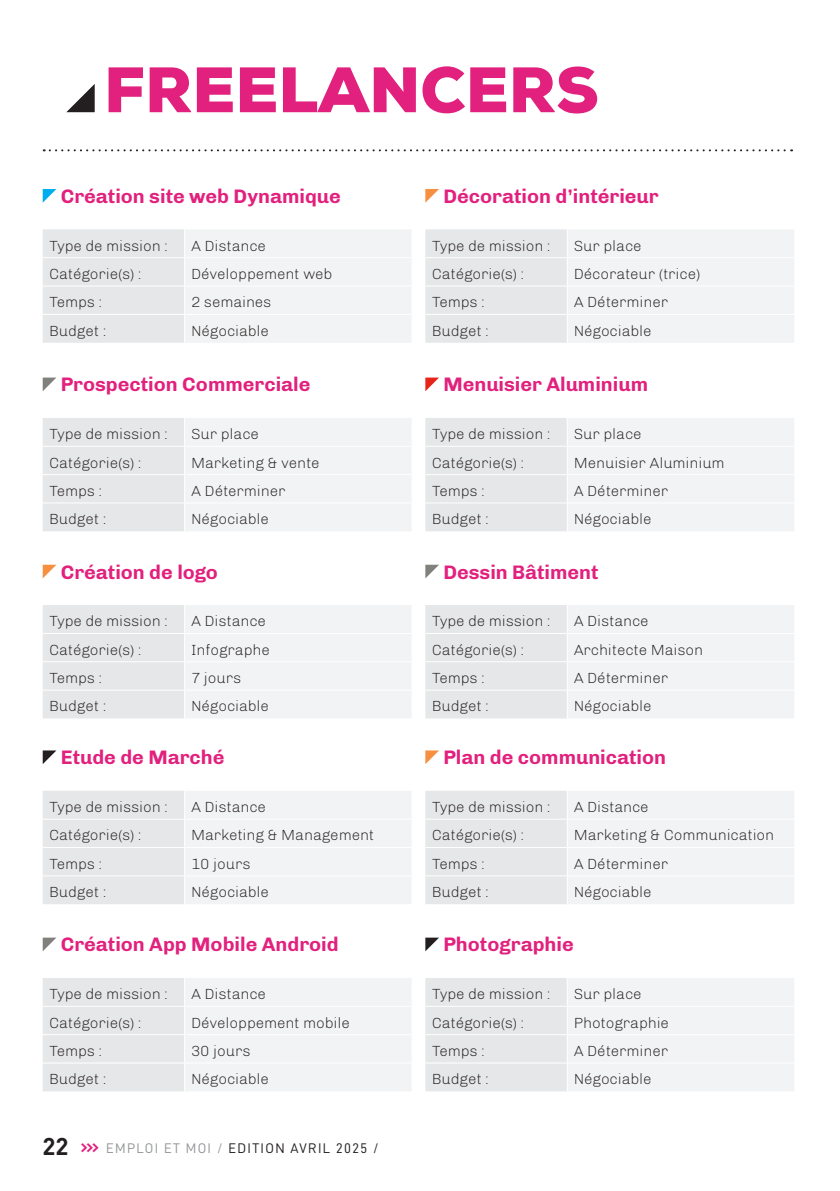
<style>
.page{position:relative;width:840px;height:1191px;background:#fff}
.page>*{position:absolute;margin:0;border:0;box-sizing:border-box;transform-origin:0 0}
.t1{font:900 64px "Nexa";color:#e2207d}
.t2{font:700 20px "Chivo";color:#e2207d}
.t3{font:300 15px "Chivo";color:#231f20}
.t4{font:14px "D DIN";letter-spacing:.1em;color:#231f20}
.s1{font-family:"DIN";font-weight:700;font-size:24px}
.s2{font-family:"Nexa";font-weight:700;font-size:20px;color:#e2207d}
.s3{color:#939598}
</style>
<div class="page">
<svg style="left:66px;top:84px;width:29px;height:28px"></svg>
<svg style="left:44px;top:149px;width:747px;height:2px"></svg>
<svg style="left:43px;top:229px;width:368px;height:114px"></svg>
<svg style="left:43px;top:189px;width:13px;height:14px"></svg>
<svg style="left:425px;top:189px;width:14px;height:14px"></svg>
<svg style="left:425px;top:229px;width:368px;height:114px"></svg>
<svg style="left:43px;top:418px;width:368px;height:113px"></svg>
<svg style="left:43px;top:377px;width:13px;height:14px"></svg>
<svg style="left:425px;top:377px;width:14px;height:14px"></svg>
<svg style="left:425px;top:418px;width:368px;height:113px"></svg>
<svg style="left:43px;top:605px;width:368px;height:113px"></svg>
<svg style="left:43px;top:565px;width:13px;height:13px"></svg>
<svg style="left:425px;top:565px;width:14px;height:13px"></svg>
<svg style="left:425px;top:605px;width:368px;height:113px"></svg>
<svg style="left:43px;top:791px;width:368px;height:113px"></svg>
<svg style="left:43px;top:750px;width:13px;height:14px"></svg>
<svg style="left:425px;top:750px;width:14px;height:14px"></svg>
<svg style="left:425px;top:791px;width:368px;height:113px"></svg>
<svg style="left:43px;top:978px;width:368px;height:113px"></svg>
<svg style="left:43px;top:937px;width:13px;height:14px"></svg>
<svg style="left:425px;top:937px;width:14px;height:14px"></svg>
<svg style="left:425px;top:978px;width:368px;height:113px"></svg>
<h1 class="t1" style="left:104px;top:49px;width:496px">FREELANCERS</h1>
<h2 class="t2" style="left:61px;top:184px;width:281px">Création site web Dynamique</h2>
<p class="t3" style="left:49px;top:237px;width:120px">Type de mission :</p>
<p class="t3" style="left:191px;top:237px;width:76px">A Distance</p>
<p class="t3" style="left:49px;top:265px;width:94px">Catégorie(s) :</p>
<p class="t3" style="left:191px;top:265px;width:143px">Développement web</p>
<p class="t3" style="left:49px;top:293px;width:54px">Temps :</p>
<p class="t3" style="left:191px;top:293px;width:82px">2 semaines</p>
<p class="t3" style="left:49px;top:322px;width:58px">Budget :</p>
<p class="t3" style="left:191px;top:322px;width:79px">Négociable</p>
<h2 class="t2" style="left:61px;top:373px;width:251px">Prospection Commerciale</h2>
<p class="t3" style="left:49px;top:425px;width:120px">Type de mission :</p>
<p class="t3" style="left:191px;top:425px;width:69px">Sur place</p>
<p class="t3" style="left:49px;top:454px;width:94px">Catégorie(s) :</p>
<p class="t3" style="left:191px;top:454px;width:130px">Marketing &amp; vente</p>
<p class="t3" style="left:49px;top:482px;width:54px">Temps :</p>
<p class="t3" style="left:191px;top:482px;width:96px">A Déterminer</p>
<p class="t3" style="left:49px;top:510px;width:58px">Budget :</p>
<p class="t3" style="left:191px;top:510px;width:79px">Négociable</p>
<h2 class="t2" style="left:61px;top:560px;width:159px">Création de logo</h2>
<p class="t3" style="left:49px;top:612px;width:120px">Type de mission :</p>
<p class="t3" style="left:191px;top:612px;width:76px">A Distance</p>
<p class="t3" style="left:49px;top:641px;width:94px">Catégorie(s) :</p>
<p class="t3" style="left:191px;top:641px;width:80px">Infographe</p>
<p class="t3" style="left:49px;top:669px;width:54px">Temps :</p>
<p class="t3" style="left:191px;top:669px;width:52px">7 jours</p>
<p class="t3" style="left:49px;top:697px;width:58px">Budget :</p>
<p class="t3" style="left:191px;top:697px;width:79px">Négociable</p>
<h2 class="t2" style="left:61px;top:745px;width:165px">Etude de Marché</h2>
<p class="t3" style="left:49px;top:798px;width:120px">Type de mission :</p>
<p class="t3" style="left:191px;top:798px;width:76px">A Distance</p>
<p class="t3" style="left:49px;top:826px;width:94px">Catégorie(s) :</p>
<p class="t3" style="left:191px;top:826px;width:184px">Marketing &amp; Management</p>
<p class="t3" style="left:49px;top:855px;width:54px">Temps :</p>
<p class="t3" style="left:191px;top:855px;width:61px">10 jours</p>
<p class="t3" style="left:49px;top:883px;width:58px">Budget :</p>
<p class="t3" style="left:191px;top:883px;width:79px">Négociable</p>
<h2 class="t2" style="left:61px;top:932px;width:279px">Création App Mobile Android</h2>
<p class="t3" style="left:49px;top:985px;width:120px">Type de mission :</p>
<p class="t3" style="left:191px;top:985px;width:76px">A Distance</p>
<p class="t3" style="left:49px;top:1013px;width:94px">Catégorie(s) :</p>
<p class="t3" style="left:191px;top:1013px;width:160px">Développement mobile</p>
<p class="t3" style="left:49px;top:1042px;width:54px">Temps :</p>
<p class="t3" style="left:191px;top:1042px;width:61px">30 jours</p>
<p class="t3" style="left:49px;top:1070px;width:58px">Budget :</p>
<p class="t3" style="left:191px;top:1070px;width:79px">Négociable</p>
<p class="t4" style="left:43px;top:1140px;width:337px"><span class="s1">22</span> <span class="s2">&gt;&gt;&gt;</span> <span class="s3">EMPLOI ET MOI /</span> EDITION AVRIL 2025 /</p>
<h2 class="t2" style="left:443px;top:184px;width:217px">Décoration d’intérieur</h2>
<p class="t3" style="left:432px;top:237px;width:120px">Type de mission :</p>
<p class="t3" style="left:573px;top:237px;width:69px">Sur place</p>
<p class="t3" style="left:432px;top:265px;width:94px">Catégorie(s) :</p>
<p class="t3" style="left:573px;top:265px;width:128px">Décorateur (trice)</p>
<p class="t3" style="left:432px;top:293px;width:54px">Temps :</p>
<p class="t3" style="left:573px;top:293px;width:96px">A Déterminer</p>
<p class="t3" style="left:432px;top:322px;width:58px">Budget :</p>
<p class="t3" style="left:573px;top:322px;width:79px">Négociable</p>
<h2 class="t2" style="left:443px;top:373px;width:206px">Menuisier Aluminium</h2>
<p class="t3" style="left:432px;top:425px;width:120px">Type de mission :</p>
<p class="t3" style="left:573px;top:425px;width:69px">Sur place</p>
<p class="t3" style="left:432px;top:454px;width:94px">Catégorie(s) :</p>
<p class="t3" style="left:573px;top:454px;width:152px">Menuisier Aluminium</p>
<p class="t3" style="left:432px;top:482px;width:54px">Temps :</p>
<p class="t3" style="left:573px;top:482px;width:96px">A Déterminer</p>
<p class="t3" style="left:432px;top:510px;width:58px">Budget :</p>
<p class="t3" style="left:573px;top:510px;width:79px">Négociable</p>
<h2 class="t2" style="left:443px;top:560px;width:157px">Dessin Bâtiment</h2>
<p class="t3" style="left:432px;top:612px;width:120px">Type de mission :</p>
<p class="t3" style="left:573px;top:612px;width:76px">A Distance</p>
<p class="t3" style="left:432px;top:641px;width:94px">Catégorie(s) :</p>
<p class="t3" style="left:573px;top:641px;width:131px">Architecte Maison</p>
<p class="t3" style="left:432px;top:669px;width:54px">Temps :</p>
<p class="t3" style="left:573px;top:669px;width:96px">A Déterminer</p>
<p class="t3" style="left:432px;top:697px;width:58px">Budget :</p>
<p class="t3" style="left:573px;top:697px;width:79px">Négociable</p>
<h2 class="t2" style="left:443px;top:745px;width:224px">Plan de communication</h2>
<p class="t3" style="left:432px;top:798px;width:120px">Type de mission :</p>
<p class="t3" style="left:573px;top:798px;width:76px">A Distance</p>
<p class="t3" style="left:432px;top:826px;width:94px">Catégorie(s) :</p>
<p class="t3" style="left:573px;top:826px;width:202px">Marketing &amp; Communication</p>
<p class="t3" style="left:432px;top:855px;width:54px">Temps :</p>
<p class="t3" style="left:573px;top:855px;width:96px">A Déterminer</p>
<p class="t3" style="left:432px;top:883px;width:58px">Budget :</p>
<p class="t3" style="left:573px;top:883px;width:79px">Négociable</p>
<h2 class="t2" style="left:443px;top:932px;width:132px">Photographie</h2>
<p class="t3" style="left:432px;top:985px;width:120px">Type de mission :</p>
<p class="t3" style="left:573px;top:985px;width:69px">Sur place</p>
<p class="t3" style="left:432px;top:1013px;width:94px">Catégorie(s) :</p>
<p class="t3" style="left:573px;top:1013px;width:97px">Photographie</p>
<p class="t3" style="left:432px;top:1042px;width:54px">Temps :</p>
<p class="t3" style="left:573px;top:1042px;width:96px">A Déterminer</p>
<p class="t3" style="left:432px;top:1070px;width:58px">Budget :</p>
<p class="t3" style="left:573px;top:1070px;width:79px">Négociable</p>
</div>
